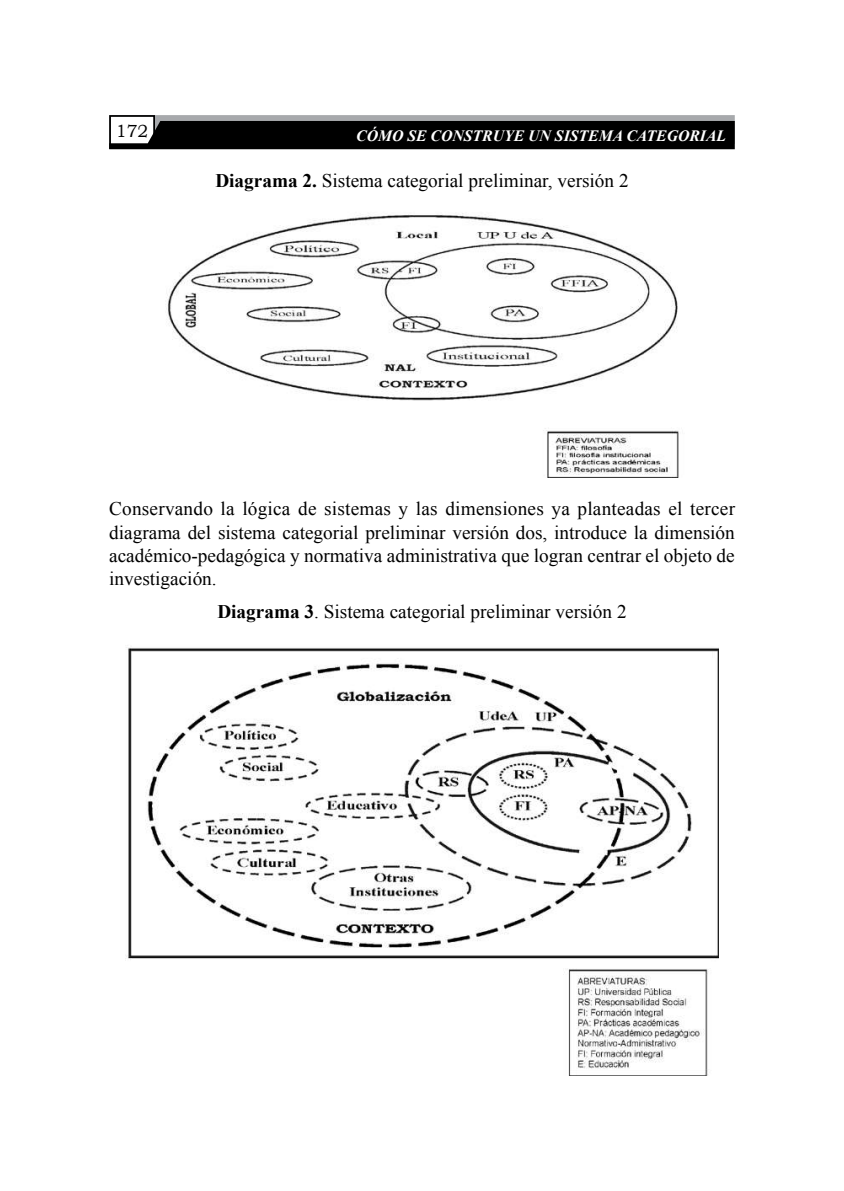
<style>
.page{position:relative;width:844px;height:1191px;background:#fff}
.page>*{position:absolute;margin:0;border:0;box-sizing:border-box;transform-origin:0 0}
.t1{font:19.25px/23.1px "Times New Roman";color:#000;text-align:justify}
.t2{font:17.5px "Bookman Old Style";color:#000}
.t3{font:italic 700 15.75px "Times New Roman";color:#fff}
.s1{font-weight:700}
</style>
<div class="page">
<div style="left:110px;top:116px;width:623px;height:27px;background:#a7a9ac"></div>
<div style="left:109px;top:115px;width:625px;height:29px;border:2px solid #a7a9ac"></div>
<div style="left:110px;top:116px;width:44px;height:32px;background:#fff"></div>
<div style="left:109px;top:115px;width:46px;height:34px;border:2px solid #000"></div>
<div style="left:109px;top:121px;width:625px;height:28px;background:#000"></div>
<img style="left:166px;top:213px;width:513px;height:264px">
<img style="left:126px;top:646px;width:592px;height:429px">
<p class="t2" style="left:116px;top:120px;width:34px">172</p>
<p class="t3" style="left:356px;top:125px;width:371px">CÓMO SE CONSTRUYE UN SISTEMA CATEGORIAL</p>
<p class="t1" style="left:215px;top:169px;width:414px"><span class="s1">Diagrama 2.</span> Sistema categorial preliminar, versión 2</p>
<p class="t1" style="left:109px;top:497px;width:627px">Conservando la lógica de sistemas y las dimensiones ya planteadas el tercer diagrama del sistema categorial preliminar versión dos, introduce la dimensión académico-pedagógica y normativa administrativa que logran centrar el objeto de investigación.</p>
<p class="t1" style="left:217px;top:599px;width:411px"><span class="s1">Diagrama 3</span>. Sistema categorial preliminar versión 2</p>
</div>
